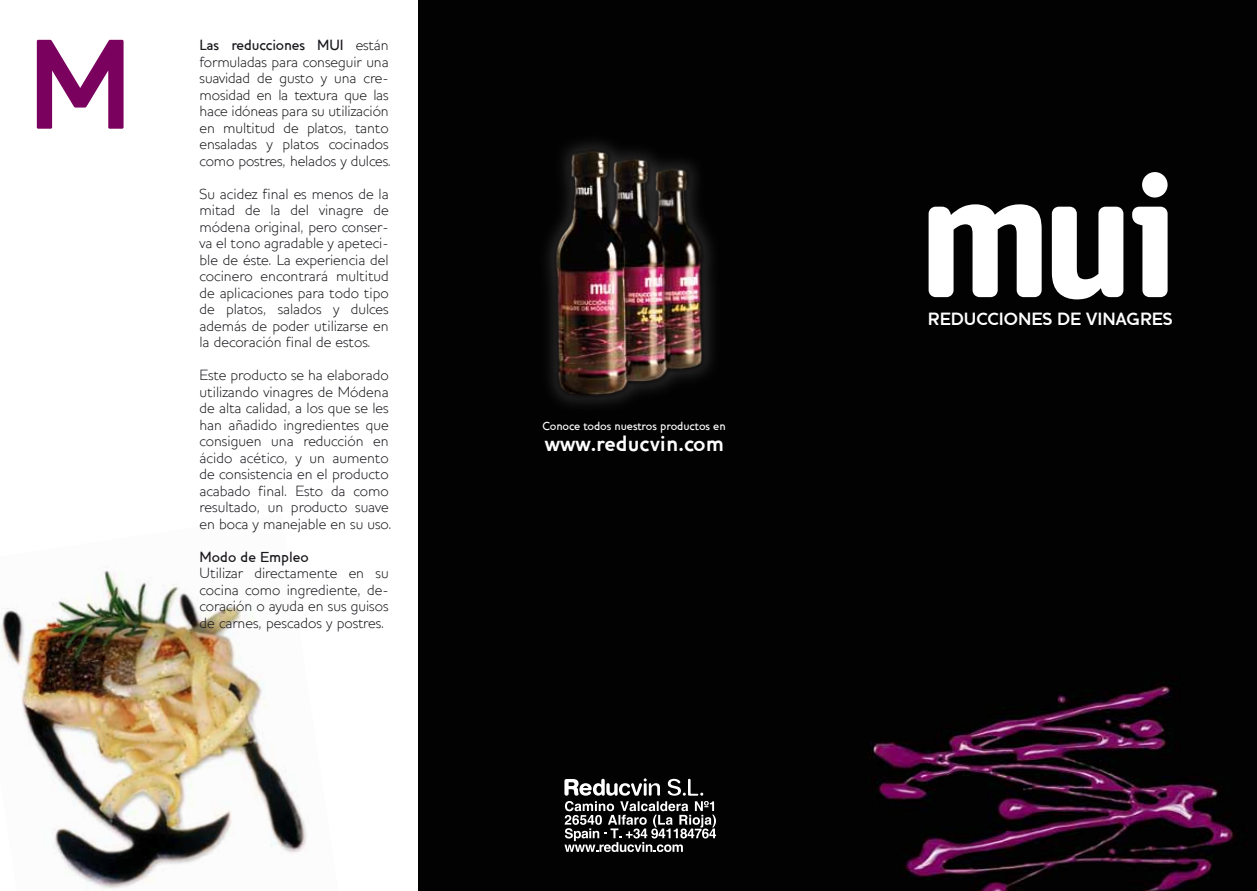
<style>
.page{position:relative;width:1257px;height:891px;background:#fff}
.page>*{position:absolute;margin:0;border:0;box-sizing:border-box;transform-origin:0 0}
.t1{font:700 22.5px "Houschka Alt";color:#fff}
.t2{font:700 18px "Houschka Alt";color:#fff}
.t3{font:300 15px/16.5px "Houschka Alt";color:#1a171c}
.t4{font:500 15px "Houschka Alt";color:#1a171c}
.t5{font:500 12px "Houschka Alt";letter-spacing:-.01em;color:#fff}
.s1{font-weight:500}
</style>
<div class="page">
<img style="left:0;top:570px;width:307px;height:319px">
<div style="left:418px;top:0;width:838px;height:891px;background:#020202"></div>
<svg style="left:928px;top:172px;width:239px;height:127px"></svg>
<svg style="left:37px;top:40px;width:86px;height:89px"></svg>
<img style="left:532px;top:126px;width:194px;height:292px">
<img style="left:553px;top:139px;width:153px;height:266px">
<svg style="left:564px;top:778px;width:152px;height:74px"></svg>
<p class="t3" style="left:200px;top:37px;width:193px"><span class="s1">Las reducciones MUI</span> están formuladas para conseguir una suavidad de gusto y una cre&shy;mosidad en la textura que las hace idóneas para su utilización en multitud de platos, tanto ensaladas y platos cocinados como postres, helados y dulces.</p>
<p class="t3" style="left:200px;top:185px;width:191px;text-align:justify">Su acidez final es menos de la mitad de la del vinagre de módena original, pero conser&shy;va el tono agradable y apeteci&shy;ble de éste. La experiencia del cocinero encontrará multitud de aplicaciones para todo tipo de platos, salados y dulces además de poder utilizarse en la decoración final de estos.</p>
<p class="t3" style="left:200px;top:367px;width:194px">Este producto se ha elaborado utilizando vinagres de Módena de alta calidad, a los que se les han añadido ingredientes que consiguen una reducción en ácido acético, y un aumento de consistencia en el producto acabado final. Esto da como resultado, un producto suave en boca y manejable en su uso.</p>
<p class="t4" style="left:200px;top:548px;width:111px">Modo de Empleo</p>
<p class="t3" style="left:200px;top:565px;width:191px;text-align:justify">Utilizar directamente en su cocina como ingrediente, de&shy;coración o ayuda en sus guisos de carnes, pescados y postres.</p>
<p class="t5" style="left:542px;top:419px;width:185px">Conoce todos nuestros productos en</p>
<h1 class="t1" style="left:545px;top:430px;width:181px">www.reducvin.com</h1>
<p class="t2" style="left:928px;top:308px;width:246px">REDUCCIONES DE VINAGRES</p>
</div>
